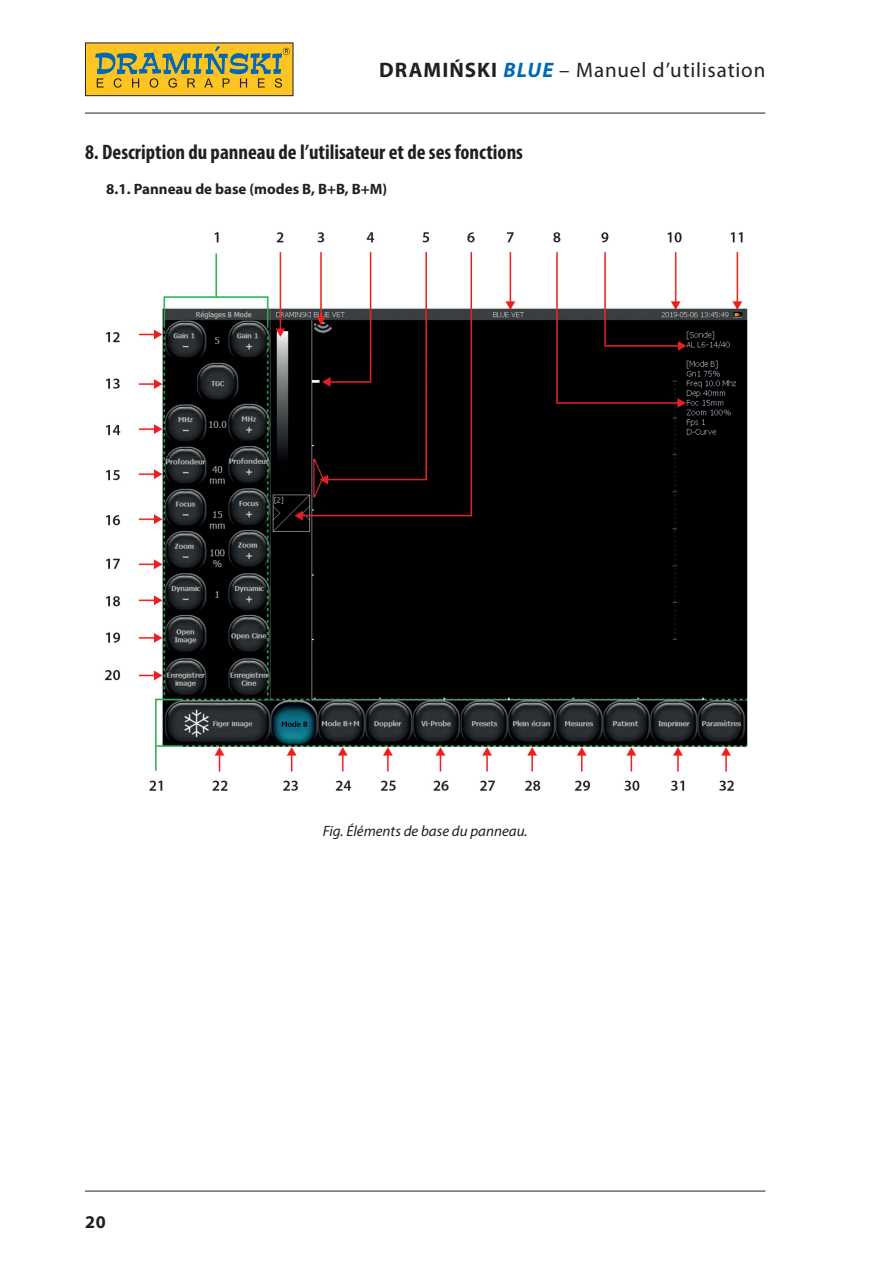
<style>
.page{position:relative;width:893px;height:1263px;background:#fff}
.page>*{position:absolute;margin:0;border:0;box-sizing:border-box;transform-origin:0 0}
.t1{font:700 condensed 21px "Myriad Pro";color:#231f20}
.t2{font:21px "Myriad Pro";letter-spacing:.04em;color:#231f20}
.t3{font:700 18px "Myriad Pro";color:#231f20}
.t4{font:700 15px "Myriad Pro";color:#231f20}
.t5{font:italic 15px "Myriad Pro";color:#231f20}
.s1{font-weight:700}
.s2{font-weight:700;font-style:italic;color:#0168b3}
</style>
<div class="page">
<div style="left:85px;top:43px;width:208px;height:53px;background:#fec422"></div>
<div style="left:85px;top:43px;width:208px;height:53px;border:1px solid #231f20"></div>
<svg style="left:95px;top:46px;width:195px;height:42px"></svg>
<hr style="left:85px;top:1191px;width:680px;height:1px;background:#231f20">
<hr style="left:85px;top:113px;width:680px;height:1px;background:#231f20">
<img style="left:105px;top:232px;width:643px;height:559px">
<p class="t2" style="left:379px;top:57px;width:388px"><span class="s1">DRAMIŃSKI</span> <span class="s2">BLUE</span> – Manuel d’utilisation</p>
<p class="t1" style="left:85px;top:139px;width:440px">8. Description du panneau de l’utilisateur et de ses fonctions</p>
<p class="t4" style="left:106px;top:179px;width:282px">8.1. Panneau de base (modes B, B+B, B+M)</p>
<p class="t3" style="left:85px;top:1210px;width:22px">20</p>
<p class="t5" style="left:323px;top:821px;width:206px">Fig. Éléments de base du panneau.</p>
</div>
